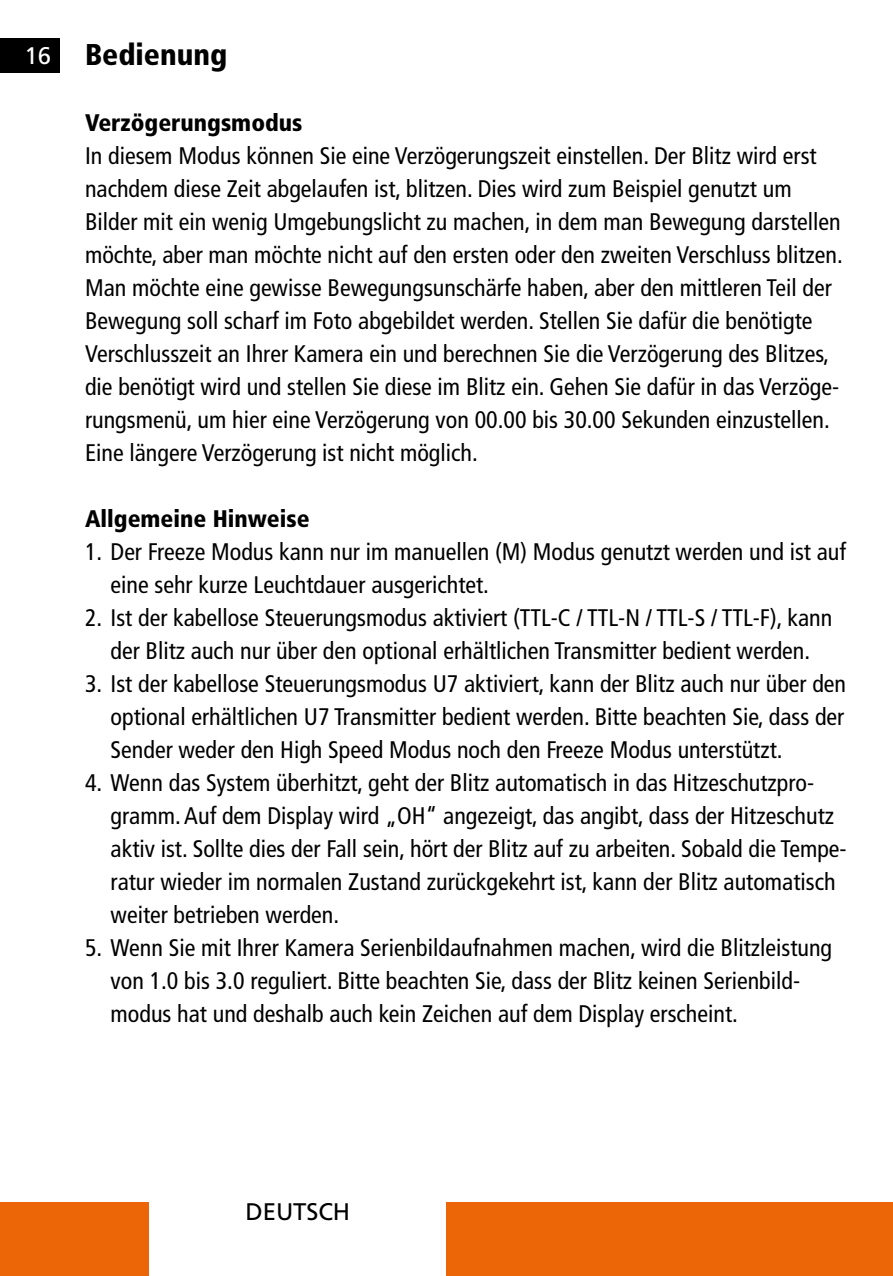
<style>
.page{position:relative;width:893px;height:1276px;background:#fff}
.page>*{position:absolute;margin:0;border:0;box-sizing:border-box;transform-origin:0 0}
.t1{font:900 condensed 30px "Frutiger LT";color:#000}
.t2{font:condensed 24px/33px "Frutiger LT";color:#000}
.t3{font:900 condensed 24px "Frutiger LT";color:#000}
.t4{font:24px "Frutiger LT";letter-spacing:-.005em;color:#000}
.t5{font:24px "Frutiger LT";color:#fff}
</style>
<div class="page">
<div style="left:0;top:39px;width:60px;height:34px;background:#000"></div>
<div style="left:446px;top:1201px;width:447px;height:75px;background:#ec6608"></div>
<div style="left:0;top:1201px;width:149px;height:75px;background:#ec6608"></div>
<p class="t5" style="left:24px;top:42px;width:28px">16</p>
<p class="t1" style="left:85px;top:37px;width:144px">Bedienung</p>
<p class="t3" style="left:85px;top:108px;width:219px">Verzögerungsmodus</p>
<p class="t2" style="left:85px;top:139px;width:757px">In diesem Modus können Sie eine Verzögerungszeit einstellen. Der Blitz wird erst nachdem diese Zeit abgelaufen ist, blitzen. Dies wird zum Beispiel genutzt um Bilder mit ein wenig Umgebungslicht zu machen, in dem man Bewegung darstellen möchte, aber man möchte nicht auf den ersten oder den zweiten Verschluss blitzen.<br>Man möchte eine gewisse Bewegungsunschärfe haben, aber den mittleren Teil der Bewegung soll scharf im Foto abgebildet werden. Stellen Sie dafür die benötigte Verschlusszeit an Ihrer Kamera ein und berechnen Sie die Verzögerung des Blitzes, die benötigt wird und stellen Sie diese im Blitz ein. Gehen Sie dafür in das Verzöge&shy;rungsmenü, um hier eine Verzögerung von 00.00 bis 30.00 Sekunden einzustellen.<br>Eine längere Verzögerung ist nicht möglich.</p>
<p class="t3" style="left:85px;top:504px;width:226px">Allgemeine Hinweise</p>
<p class="t2" style="left:111px;top:535px;width:737px;text-indent:-26px">1. Der Freeze Modus kann nur im manuellen (M) Modus genutzt werden und ist auf eine sehr kurze Leuchtdauer ausgerichtet.</p>
<p class="t2" style="left:85px;top:601px;width:749px;text-align:center">2. Ist der kabellose Steuerungsmodus aktiviert (TTL-C / TTL-N / TTL-S / TTL-F), kann der Blitz auch nur über den optional erhältlichen Transmitter bedient werden.</p>
<p class="t2" style="left:111px;top:667px;width:737px;text-align:justify;text-indent:-26px">3. Ist der kabellose Steuerungsmodus U7 aktiviert, kann der Blitz auch nur über den optional erhältlichen U7 Transmitter bedient werden. Bitte beachten Sie, dass der Sender weder den High Speed Modus noch den Freeze Modus unterstützt.</p>
<p class="t2" style="left:111px;top:766px;width:738px;text-indent:-26px">4. Wenn das System überhitzt, geht der Blitz automatisch in das Hitzeschutzpro&shy;gramm. Auf dem Display wird „OH“ angezeigt, das angibt, dass der Hitzeschutz aktiv ist. Sollte dies der Fall sein, hört der Blitz auf zu arbeiten. Sobald die Tempe&shy;ratur wieder im normalen Zustand zurückgekehrt ist, kann der Blitz automatisch weiter betrieben werden.</p>
<p class="t2" style="left:111px;top:931px;width:723px;text-indent:-26px">5. Wenn Sie mit Ihrer Kamera Serienbildaufnahmen machen, wird die Blitzleistung von 1.0 bis 3.0 reguliert. Bitte beachten Sie, dass der Blitz keinen Serienbild&shy;modus hat und deshalb auch kein Zeichen auf dem Display erscheint.</p>
<p class="t4" style="left:246px;top:1197px;width:106px">DEUTSCH</p>
</div>
